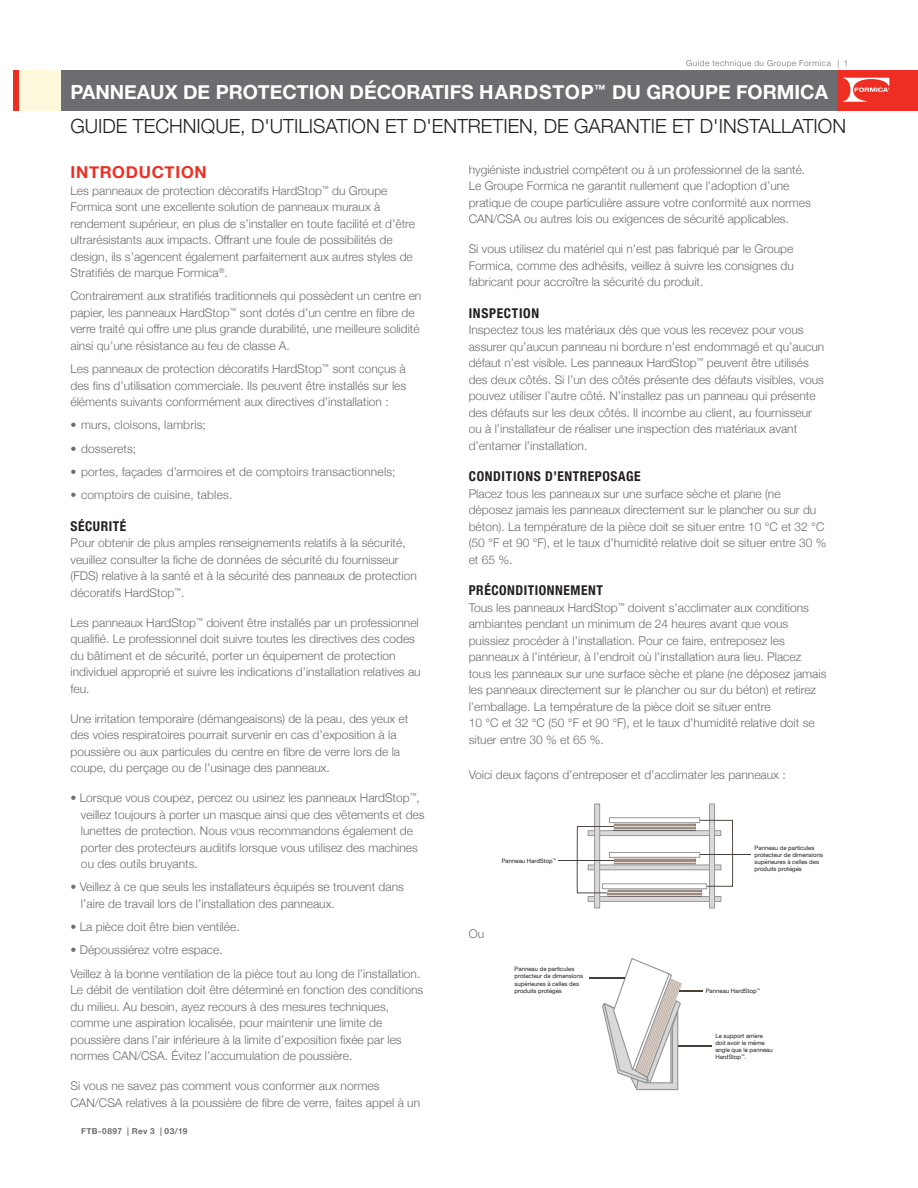
<style>
.page{position:relative;width:918px;height:1188px;background:#fff}
.page>*{position:absolute;margin:0;border:0;box-sizing:border-box;transform-origin:0 0}
.t1{font:300 19.5px/34.2px "Helvetica Neue";color:#231f20}
.Paragraph_Header_-_R{font:700 16.5px "Helvetica Neue";letter-spacing:.04em;color:#ee2e22}
.SubHead_-_Black{font:700 condensed 13.5px "Helvetica Neue";letter-spacing:.04em;color:#231f20}
.Body_-_Grey{font:700 condensed 13.5px "Helvetica Neue";letter-spacing:.04em;color:#231f20}
.SubHead_-_Black-2{font:300 12px/16.5px "Helvetica Neue";color:#6c6d70}
.Body_-_Grey-2{font:300 12px/16.5px "Helvetica Neue";color:#6c6d70}
.Paragraph_Header_-_R-2{font:300 12px/16.5px "Helvetica Neue";color:#6c6d70}
.Body_Text{font:300 12px "Helvetica Neue";color:#6c6d70}
.Top_Page_Footer{font:300 8.25px "Helvetica Neue";letter-spacing:.065em;color:#6c6d70}
.t2{font:700 8.25px "Helvetica Neue";letter-spacing:.05em;color:#6c6d70}
.t3{font:6px/7.2px "Helvetica Neue";color:#231f20}
.s1{font-weight:700;color:#fff}
</style>
<div class="page">
<div style="left:16px;top:70px;width:65px;height:40px;background:#fef8dd"></div>
<div style="left:14px;top:70px;width:5px;height:40px;background:#ee2e22"></div>
<div style="left:62px;top:70px;width:775px;height:40px;background:#6c6d70"></div>
<div style="left:837px;top:70px;width:81px;height:40px;background:#ee2e22"></div>
<svg style="left:843px;top:78px;width:46px;height:24px"></svg>
<hr style="left:559px;top:860px;width:55px;height:1px;background:#4a4038">
<hr style="left:700px;top:854px;width:51px;height:1px;background:#4a4038">
<svg style="left:577px;top:804px;width:156px;height:104px"></svg>
<hr style="left:678px;top:1045px;width:33px;height:1px;background:#4a4038">
<hr style="left:589px;top:978px;width:36px;height:1px;background:#4a4038">
<svg style="left:602px;top:958px;width:100px;height:132px"></svg>
<p class="Top_Page_Footer" style="left:686px;top:56px;width:164px">Guide technique du Groupe Formica | 1</p>
<h1 class="t1" style="left:70px;top:74px;width:777px"><span class="s1">PANNEAUX DE PROTECTION DÉCORATIFS HARDSTOP</span><sup>™</sup> <span class="s1">DU GROUPE FORMICA<br></span>GUIDE TECHNIQUE, D'UTILISATION ET D'ENTRETIEN, DE GARANTIE ET D'INSTALLATION</h1>
<p class="Paragraph_Header_-_R" style="left:70px;top:159px;width:138px">INTRODUCTION</p>
<p class="Paragraph_Header_-_R-2" style="left:70px;top:181px;width:346px">Les panneaux de protection décoratifs HardStop<sup>™</sup> du Groupe Formica sont une excellente solution de panneaux muraux à rendement supérieur, en plus de s’installer en toute facilité et d’être ultrarésistants aux impacts. Offrant une foule de possibilités de design, ils s’agencent également parfaitement aux autres styles de Stratifiés de marque Formica<sup>®</sup>.</p>
<p class="SubHead_-_Black-2" style="left:70px;top:287px;width:352px">Contrairement aux stratifiés traditionnels qui possèdent un centre en papier, les panneaux HardStop<sup>™</sup> sont dotés d’un centre en fibre de verre traité qui offre une plus grande durabilité, une meilleure solidité ainsi qu’une résistance au feu de classe A.</p>
<p class="SubHead_-_Black-2" style="left:70px;top:360px;width:337px;text-align:justify">Les panneaux de protection décoratifs HardStop<sup>™</sup> sont conçus à des fins d’utilisation commerciale. Ils peuvent être installés sur les éléments suivants conformément aux directives d’installation :</p>
<p class="Body_-_Grey-2" style="left:70px;top:416px;width:137px">• murs, cloisons, lambris;</p>
<p class="Body_-_Grey-2" style="left:70px;top:439px;width:67px">• dosserets;</p>
<p class="Body_-_Grey-2" style="left:70px;top:462px;width:326px">• portes, façades d’armoires et de comptoirs transactionnels;</p>
<p class="Body_-_Grey-2" style="left:70px;top:486px;width:163px">• comptoirs de cuisine, tables.</p>
<p class="Body_-_Grey" style="left:70px;top:515px;width:57px">SÉCURITÉ</p>
<p class="Body_-_Grey-2" style="left:70px;top:534px;width:348px">Pour obtenir de plus amples renseignements relatifs à la sécurité, veuillez consulter la fiche de données de sécurité du fournisseur (FDS) relative à la santé et à la sécurité des panneaux de protection décoratifs HardStop<sup>™</sup>.</p>
<p class="SubHead_-_Black-2" style="left:70px;top:613px;width:352px">Les panneaux HardStop<sup>™</sup> doivent être installés par un professionnel qualifié. Le professionnel doit suivre toutes les directives des codes du bâtiment et de sécurité, porter un équipement de protection individuel approprié et suivre les indications d’installation relatives au feu.</p>
<p class="SubHead_-_Black-2" style="left:70px;top:709px;width:339px">Une irritation temporaire (démangeaisons) de la peau, des yeux et des voies respiratoires pourrait survenir en cas d’exposition à la poussière ou aux particules du centre en fibre de verre lors de la coupe, du perçage ou de l’usinage des panneaux.</p>
<p class="SubHead_-_Black-2" style="left:81px;top:789px;width:345px;text-indent:-10px">• Lorsque vous coupez, percez ou usinez les panneaux HardStop<sup>™</sup>, veillez toujours à porter un masque ainsi que des vêtements et des lunettes de protection. Nous vous recommandons également de porter des protecteurs auditifs lorsque vous utilisez des machines ou des outils bruyants.</p>
<p class="SubHead_-_Black-2" style="left:81px;top:878px;width:324px;text-indent:-10px">• Veillez à ce que seuls les installateurs équipés se trouvent dans l’aire de travail lors de l’installation des panneaux.</p>
<p class="SubHead_-_Black-2" style="left:70px;top:918px;width:171px">• La pièce doit être bien ventilée.</p>
<p class="SubHead_-_Black-2" style="left:70px;top:941px;width:154px">• Dépoussiérez votre espace.</p>
<p class="Body_-_Grey-2" style="left:70px;top:964px;width:354px">Veillez à la bonne ventilation de la pièce tout au long de l’installation.<br>Le débit de ventilation doit être déterminé en fonction des conditions du milieu. Au besoin, ayez recours à des mesures techniques, comme une aspiration localisée, pour maintenir une limite de poussière dans l’air inférieure à la limite d’exposition fixée par les normes CAN/CSA. Évitez l’accumulation de poussière.</p>
<p class="SubHead_-_Black-2" style="left:70px;top:1077px;width:351px">Si vous ne savez pas comment vous conformer aux normes<br>CAN/CSA relatives à la poussière de fibre de verre, faites appel à un</p>
<p class="SubHead_-_Black-2" style="left:469px;top:160px;width:344px">hygiéniste industriel compétent ou à un professionnel de la santé.<br>Le Groupe Formica ne garantit nullement que l’adoption d’une pratique de coupe particulière assure votre conformité aux normes CAN/CSA ou autres lois ou exigences de sécurité applicables.</p>
<p class="Body_-_Grey-2" style="left:469px;top:240px;width:327px;text-align:justify">Si vous utilisez du matériel qui n’est pas fabriqué par le Groupe Formica, comme des adhésifs, veillez à suivre les consignes du fabricant pour accroître la sécurité du produit.</p>
<p class="SubHead_-_Black" style="left:469px;top:302px;width:72px">INSPECTION</p>
<p class="SubHead_-_Black-2" style="left:469px;top:321px;width:357px">Inspectez tous les matériaux dès que vous les recevez pour vous assurer qu’aucun panneau ni bordure n’est endommagé et qu’aucun défaut n’est visible. Les panneaux HardStop<sup>™</sup> peuvent être utilisés des deux côtés. Si l’un des côtés présente des défauts visibles, vous pouvez utiliser l’autre côté. N’installez pas un panneau qui présente des défauts sur les deux côtés. Il incombe au client, au fournisseur ou à l’installateur de réaliser une inspection des matériaux avant d’entamer l’installation.</p>
<p class="SubHead_-_Black" style="left:469px;top:465px;width:173px">CONDITIONS D’ENTREPOSAGE</p>
<p class="SubHead_-_Black-2" style="left:469px;top:484px;width:359px">Placez tous les panneaux sur une surface sèche et plane (ne déposez jamais les panneaux directement sur le plancher ou sur du béton). La température de la pièce doit se situer entre 10 °C et 32 °C (50 °F et 90 °F), et le taux d’humidité relative doit se situer entre 30 % et 65 %.</p>
<p class="SubHead_-_Black" style="left:469px;top:579px;width:136px">PRÉCONDITIONNEMENT</p>
<p class="SubHead_-_Black-2" style="left:469px;top:598px;width:359px">Tous les panneaux HardStop<sup>™</sup> doivent s’acclimater aux conditions ambiantes pendant un minimum de 24 heures avant que vous puissiez procéder à l’installation. Pour ce faire, entreposez les panneaux à l’intérieur, à l’endroit où l’installation aura lieu. Placez tous les panneaux sur une surface sèche et plane (ne déposez jamais les panneaux directement sur le plancher ou sur du béton) et retirez l’emballage. La température de la pièce doit se situer entre<br>10 °C et 32 °C (50 °F et 90 °F), et le taux d’humidité relative doit se situer entre 30 % et 65 %.</p>
<p class="Body_Text" style="left:469px;top:765px;width:318px">Voici deux façons d’entreposer et d’acclimater les panneaux :</p>
<p class="t3" style="left:755px;top:844px;width:70px">Panneau de particules protecteur de dimensions supérieures à celles des produits protégés</p>
<p class="t3" style="left:502px;top:858px;width:56px">Panneau HardStop<sup>™</sup></p>
<p class="Body_-_Grey-2" style="left:469px;top:924px;width:17px">Ou</p>
<p class="t3" style="left:515px;top:966px;width:70px">Panneau de particules protecteur de dimensions supérieures à celles des produits protégés</p>
<p class="t3" style="left:706px;top:987px;width:56px">Panneau HardStop<sup>™</sup></p>
<p class="t3" style="left:715px;top:1032px;width:59px">Le support arrière doit avoir le même angle que le panneau<br>HardStop<sup>™</sup>.</p>
<p class="t2" style="left:81px;top:1125px;width:108px">FTB-0897 | Rev 3 | 03/19</p>
</div>
